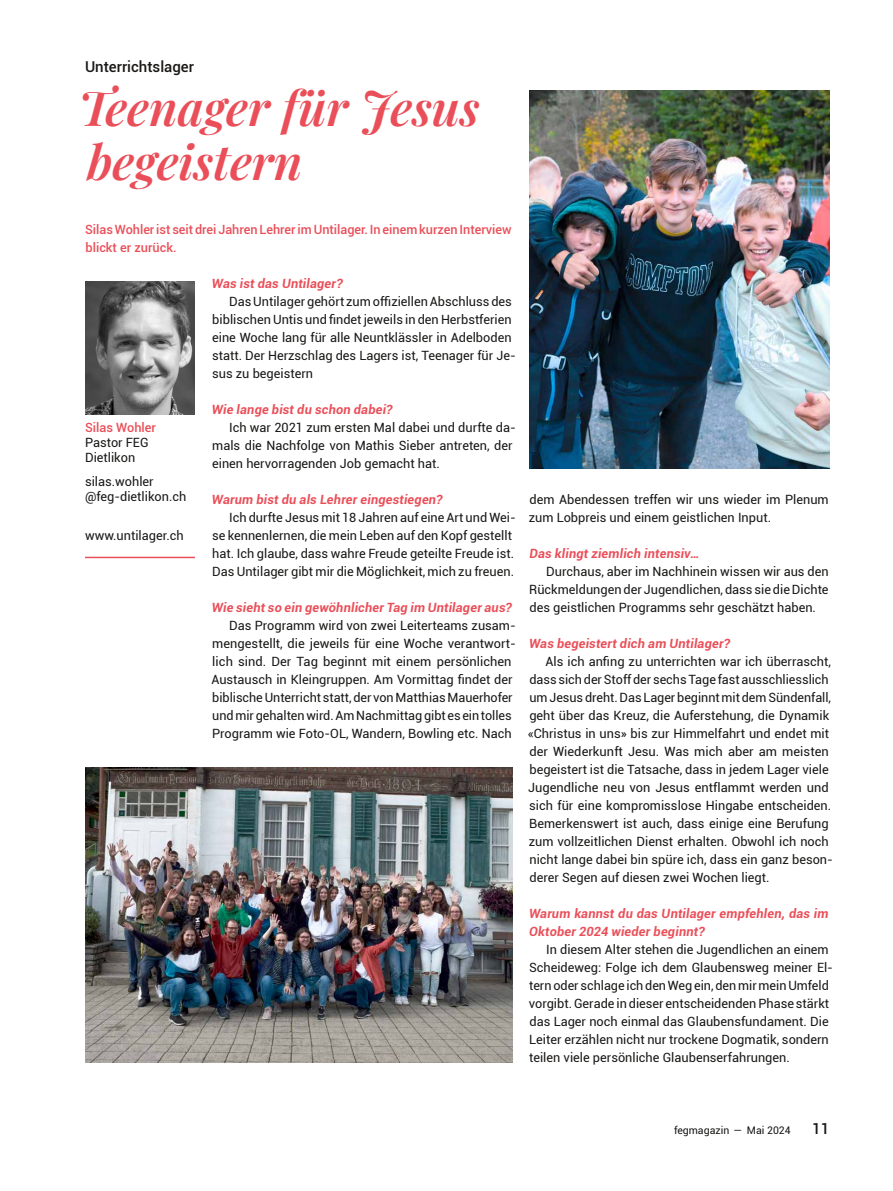
<style>
.page{position:relative;width:893px;height:1191px;background:#fff}
.page>*{position:absolute;margin:0;border:0;box-sizing:border-box;transform-origin:0 0}
.t1{font:italic 600 48px/54px "Playfair Display";color:#ea4f59}
.t2{font:500 15px "Roboto";color:#181716}
.t3{font:12.75px/18px "Roboto";color:#181716}
.t4{font:italic 700 12.75px/18px "Roboto";letter-spacing:.015em;color:#ea4f59}
.t5{font:500 12.75px/18px "Roboto";color:#ea4f59}
.t6{font:10.5px "Roboto";color:#181716}
</style>
<div class="page">
<img style="left:85px;top:767px;width:427px;height:295px">
<img style="left:85px;top:281px;width:110px;height:133px">
<img style="left:529px;top:90px;width:300px;height:378px">
<hr style="left:85px;top:557px;width:110px;height:1px;background:#ea4f59">
<p class="t2" style="left:85px;top:56px;width:110px">Unterrichtslager</p>
<h1 class="t1" style="left:78px;top:77px;width:403px">Teenager für Jesus begeistern</h1>
<p class="t5" style="left:85px;top:220px;width:428px">Silas Wohler ist seit drei Jahren Lehrer im Untilager. In einem kurzen Interview blickt er zurück.</p>
<p class="t4" style="left:212px;top:274px;width:132px">Was ist das Untilager?</p>
<p class="t3" style="left:212px;top:292px;width:305px;text-indent:17px">Das Untilager gehört zum offiziellen Abschluss des biblischen Untis und findet jeweils in den Herbstferien eine Woche lang für alle Neuntklässler in Adelboden statt. Der Herzschlag des Lagers ist, Teenager für Je&shy;sus zu begeistern</p>
<p class="t4" style="left:212px;top:400px;width:182px">Wie lange bist du schon dabei?</p>
<p class="t3" style="left:212px;top:418px;width:305px;text-indent:17px">Ich war 2021 zum ersten Mal dabei und durfte da&shy;mals die Nachfolge von Mathis Sieber antreten, der einen hervorragenden Job gemacht hat.</p>
<p class="t4" style="left:212px;top:490px;width:232px">Warum bist du als Lehrer eingestiegen?</p>
<p class="t3" style="left:212px;top:508px;width:305px;text-indent:17px">Ich durfte Jesus mit 18 Jahren auf eine Art und Wei&shy;se kennenlernen, die mein Leben auf den Kopf gestellt hat. Ich glaube, dass wahre Freude geteilte Freude ist.<br>Das Untilager gibt mir die Möglichkeit, mich zu freuen.</p>
<p class="t4" style="left:212px;top:598px;width:301px">Wie sieht so ein gewöhnlicher Tag im Untilager aus?</p>
<p class="t3" style="left:211px;top:616px;width:306px;text-indent:18px">Das Programm wird von zwei Leiterteams zusam&shy;mengestellt, die jeweils für eine Woche verantwort&shy;lich sind. Der Tag beginnt mit einem persönlichen Austausch in Kleingruppen. Am Vormittag findet der biblische Unterricht statt, der von Matthias Mauerhofer und mir gehalten wird. Am Nachmittag gibt es ein tolles Programm wie Foto-OL, Wandern, Bowling etc. Nach</p>
<p class="t5" style="left:85px;top:418px;width:72px">Silas Wohler</p>
<p class="t3" style="left:85px;top:434px;width:65px;line-height:15px">Pastor FEG<br>Dietlikon</p>
<p class="t3" style="left:85px;top:473px;width:103px;line-height:15px">silas.wohler @feg-dietlikon.ch</p>
<p class="t3" style="left:85px;top:526px;width:100px">www.untilager.ch</p>
<p class="t3" style="left:529px;top:490px;width:302px">dem Abendessen treffen wir uns wieder im Plenum zum Lobpreis und einem geistlichen Input.</p>
<p class="t4" style="left:529px;top:544px;width:172px">Das klingt ziemlich intensiv…</p>
<p class="t3" style="left:529px;top:562px;width:301px;text-align:justify;text-indent:17px">Durchaus, aber im Nachhinein wissen wir aus den Rückmeldungen der Jugendlichen, dass sie die Dichte des geistlichen Programms sehr geschätzt haben.</p>
<p class="t4" style="left:529px;top:634px;width:203px">Was begeistert dich am Untilager?</p>
<p class="t3" style="left:528px;top:652px;width:307px;text-indent:18px">Als ich anfing zu unterrichten war ich überrascht, dass sich der Stoff der sechs Tage fast ausschliesslich um Jesus dreht. Das Lager beginnt mit dem Sündenfall, geht über das Kreuz, die Auferstehung, die Dynamik «Christus in uns» bis zur Himmelfahrt und endet mit der Wiederkunft Jesu. Was mich aber am meisten begeistert ist die Tatsache, dass in jedem Lager viele Jugendliche neu von Jesus entflammt werden und sich für eine kompromisslose Hingabe entscheiden.<br>Bemerkenswert ist auch, dass einige eine Berufung zum vollzeitlichen Dienst erhalten. Obwohl ich noch nicht lange dabei bin spüre ich, dass ein ganz beson&shy;derer Segen auf diesen zwei Wochen liegt.</p>
<p class="t4" style="left:529px;top:904px;width:301px">Warum kannst du das Untilager empfehlen, das im<br>Oktober 2024 wieder beginnt?</p>
<p class="t3" style="left:529px;top:940px;width:306px;text-indent:17px">In diesem Alter stehen die Jugendlichen an einem Scheideweg: Folge ich dem Glaubensweg meiner El&shy;tern oder schlage ich den Weg ein, den mir mein Umfeld vorgibt. Gerade in dieser entscheidenden Phase stärkt das Lager noch einmal das Glaubensfundament. Die Leiter erzählen nicht nur trockene Dogmatik, sondern teilen viele persönliche Glaubenserfahrungen.</p>
<p class="t6" style="left:674px;top:1123px;width:118px">fegmagazin — Mai 2024</p>
<p class="t2" style="left:812px;top:1118px;width:19px">11</p>
</div>
